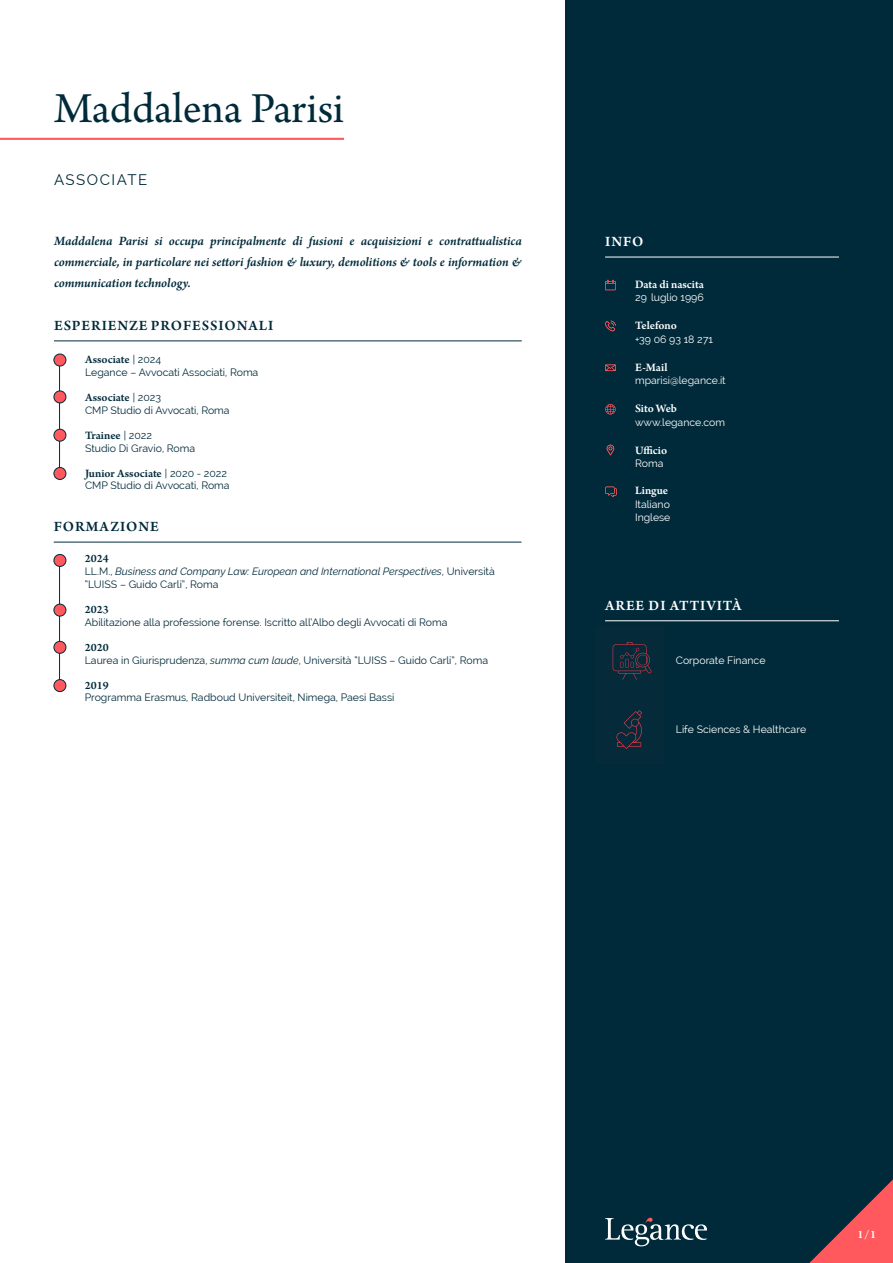
<style>
.page{position:relative;width:893px;height:1263px;background:#fff}
.page>*{position:absolute;margin:0;border:0;box-sizing:border-box;transform-origin:0 0}
.t1{font:45px "Arno Pro";letter-spacing:-.005em;color:#002a3a}
.t2{font:600 15px "Arno Pro";letter-spacing:.06em;color:#002a3a}
.t3{font:600 15px "Arno Pro";letter-spacing:.06em;color:#fff}
.t4{font:15px "Raleway";letter-spacing:.1em;color:#002a3a}
.t5{font:italic 600 13.5px/21px "Arno Pro";letter-spacing:-.005em;color:#002a3a;text-align:justify}
.t6{font:600 12px "Arno Pro";color:#002a3a}
.t7{font:600 12px "Arno Pro";color:#fff}
.t8{font:10.5px "Raleway";color:#002a3a}
.t9{font:10.5px/13.5px "Raleway";color:#fff}
.t10{font:italic 10.5px/12.6px "Raleway";color:#002a3a}
.s1{font-family:"Raleway";font-weight:400;font-size:10.5px}
.s2{font-style:normal}
.s3{font-style:italic}
</style>
<div class="page">
<hr style="left:54px;top:341px;width:468px;height:1px;background:#002a3a">
<div style="left:566px;top:0;width:327px;height:1263px;background:#002a3a"></div>
<svg style="left:605px;top:1218px;width:102px;height:28px"></svg>
<svg style="left:809px;top:1179px;width:84px;height:84px"></svg>
<hr style="left:0;top:138px;width:344px;height:2px;background:#ff585d">
<hr style="left:54px;top:542px;width:467px;height:1px;background:#002a3a">
<hr style="left:59px;top:560px;width:1px;height:126px;background:#002a3a">
<div style="left:54px;top:554px;width:12px;height:12px;background:#ff585d;border-radius:50%"></div>
<div style="left:54px;top:554px;width:12px;height:13px;border:1px solid #002a3a;border-radius:50%"></div>
<div style="left:54px;top:604px;width:12px;height:12px;background:#ff585d;border-radius:50%"></div>
<div style="left:54px;top:604px;width:12px;height:12px;border:1px solid #002a3a;border-radius:50%"></div>
<hr style="left:605px;top:257px;width:234px;height:1px;background:#fff">
<hr style="left:605px;top:620px;width:234px;height:1px;background:#fff">
<svg style="left:607px;top:445px;width:7px;height:10px"></svg>
<svg style="left:605px;top:365px;width:11px;height:6px"></svg>
<svg style="left:605px;top:321px;width:11px;height:10px"></svg>
<svg style="left:605px;top:404px;width:11px;height:10px"></svg>
<svg style="left:605px;top:280px;width:11px;height:10px"></svg>
<svg style="left:605px;top:487px;width:12px;height:10px"></svg>
<div style="left:595px;top:626px;width:69px;height:69px;background:#052a39"></div>
<svg style="left:613px;top:642px;width:38px;height:38px"></svg>
<hr style="left:59px;top:360px;width:1px;height:113px;background:#002a3a">
<div style="left:54px;top:354px;width:12px;height:12px;background:#ff585d;border-radius:50%"></div>
<div style="left:54px;top:354px;width:12px;height:12px;border:1px solid #002a3a;border-radius:50%"></div>
<div style="left:54px;top:391px;width:12px;height:12px;background:#ff585d;border-radius:50%"></div>
<div style="left:54px;top:391px;width:12px;height:12px;border:1px solid #002a3a;border-radius:50%"></div>
<div style="left:54px;top:429px;width:12px;height:12px;background:#ff585d;border-radius:50%"></div>
<div style="left:54px;top:429px;width:12px;height:12px;border:1px solid #002a3a;border-radius:50%"></div>
<div style="left:54px;top:467px;width:12px;height:12px;background:#ff585d;border-radius:50%"></div>
<div style="left:54px;top:467px;width:12px;height:13px;border:1px solid #002a3a;border-radius:50%"></div>
<div style="left:54px;top:641px;width:12px;height:12px;background:#ff585d;border-radius:50%"></div>
<div style="left:54px;top:641px;width:12px;height:12px;border:1px solid #002a3a;border-radius:50%"></div>
<div style="left:54px;top:680px;width:12px;height:12px;background:#ff585d;border-radius:50%"></div>
<div style="left:54px;top:679px;width:12px;height:13px;border:1px solid #002a3a;border-radius:50%"></div>
<div style="left:595px;top:695px;width:69px;height:69px;background:#052a39"></div>
<svg style="left:616px;top:710px;width:27px;height:39px"></svg>
<h1 class="t1" style="left:54px;top:83px;width:291px">Maddalena Parisi</h1>
<h2 class="t4" style="left:54px;top:171px;width:95px">ASSOCIATE</h2>
<p class="t5" style="left:54px;top:231px;width:469px">Maddalena Parisi si occupa principalmente di fusioni e acquisizioni e contrattualistica commerciale, in particolare nei settori fashion &amp; luxury, demolitions &amp; tools e information &amp; communication technology.</p>
<h2 class="t2" style="left:54px;top:317px;width:221px">ESPERIENZE PROFESSIONALI</h2>
<p class="t6" style="left:85px;top:352px;width:78px">Associate <span class="s1">| 2024</span></p>
<p class="t8" style="left:85px;top:366px;width:175px">Legance – Avvocati Associati, Roma</p>
<p class="t6" style="left:85px;top:390px;width:78px">Associate <span class="s1">| 2023</span></p>
<p class="t8" style="left:85px;top:404px;width:146px">CMP Studio di Avvocati, Roma</p>
<p class="t6" style="left:85px;top:428px;width:69px">Trainee <span class="s1">| 2022</span></p>
<p class="t8" style="left:85px;top:442px;width:112px">Studio Di Gravio, Roma</p>
<p class="t6" style="left:85px;top:466px;width:144px">Junior Associate <span class="s1">| 2020 - 2022</span></p>
<p class="t8" style="left:85px;top:480px;width:146px">CMP Studio di Avvocati, Roma</p>
<h2 class="t2" style="left:54px;top:518px;width:107px">FORMAZIONE</h2>
<p class="t6" style="left:85px;top:552px;width:25px">2024</p>
<p class="t10" style="left:85px;top:565px;width:412px"><span class="s2">LL.M.,</span> Business and Company Law: European and International Perspectives<span class="s2">, Università “LUISS – Guido Carli”, Roma</span></p>
<p class="t6" style="left:85px;top:602px;width:25px">2023</p>
<p class="t8" style="left:85px;top:616px;width:364px">Abilitazione alla professione forense. Iscritto all’Albo degli Avvocati di Roma</p>
<p class="t6" style="left:85px;top:640px;width:25px">2020</p>
<p class="t8" style="left:85px;top:654px;width:405px">Laurea in Giurisprudenza, <span class="s3">summa cum laude</span>, Università “LUISS – Guido Carli”, Roma</p>
<p class="t6" style="left:85px;top:678px;width:25px">2019</p>
<p class="t8" style="left:85px;top:692px;width:311px">Programma Erasmus, Radboud Universiteit, Nimega, Paesi Bassi</p>
<h2 class="t3" style="left:605px;top:233px;width:40px">INFO</h2>
<p class="t7" style="left:635px;top:277px;width:70px">Data di nascita</p>
<p class="t9" style="left:635px;top:291px;width:70px">29 luglio 1996</p>
<p class="t7" style="left:635px;top:319px;width:43px">Telefono</p>
<p class="t9" style="left:635px;top:332px;width:80px">+39 06 93 18 271</p>
<p class="t7" style="left:635px;top:360px;width:34px">E-Mail</p>
<p class="t9" style="left:635px;top:374px;width:92px">mparisi@legance.it</p>
<p class="t7" style="left:635px;top:402px;width:43px">Sito Web</p>
<p class="t9" style="left:635px;top:415px;width:91px">www.legance.com</p>
<p class="t7" style="left:635px;top:443px;width:34px">Ufficio</p>
<p class="t9" style="left:635px;top:457px;width:30px">Roma</p>
<p class="t7" style="left:635px;top:483px;width:35px">Lingue</p>
<p class="t9" style="left:635px;top:497px;width:37px">Italiano<br>Inglese</p>
<h2 class="t3" style="left:605px;top:597px;width:138px">AREE DI ATTIVITÀ</h2>
<p class="t9" style="left:676px;top:654px;width:91px">Corporate Finance</p>
<p class="t9" style="left:676px;top:723px;width:132px">Life Sciences &amp; Healthcare</p>
<p class="t7" style="left:857px;top:1228px;width:20px">1/1</p>
</div>
